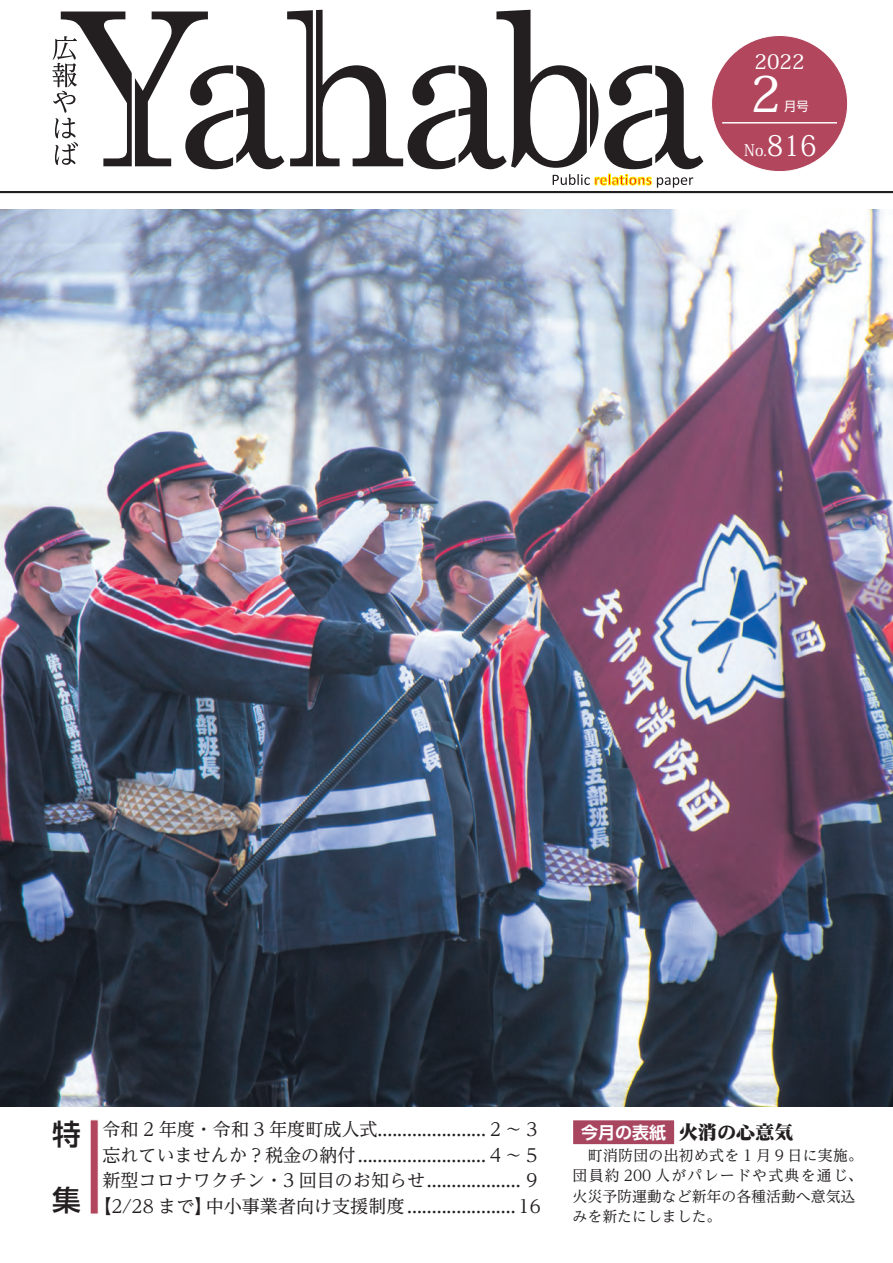
<style>
.page{position:relative;width:893px;height:1263px;background:#fff}
.page>*{position:absolute;margin:0;border:0;box-sizing:border-box;transform-origin:0 0}
.t1{font:500 49.5px "Koz Min Pro";color:#fff}
.t2{font:28.65px "Koz Min Pro";color:#fff;scale:.95 1}
.t3{font:500 28.65px "UD Shin Go Pro";color:#231f20}
.t4{font:500 20.25px "Koz Min Pro";color:#fff}
.t5{font:19.2px "DF Mincho Std W12";color:#231f20}
.t6{font:18px/25.5px "UD Reimin Pro";color:#231f20;text-align:right}
.t7{font:700 16.95px "UD Shin Go Pro De";color:#fff}
.t8{font:500 15.9px "Koz Min Pro";color:#fff;scale:.95 1}
.t9{font:14.85px/20.2px "UD Reimin Pro";color:#231f20}
.t10{font:12.75px "UD Shin Go Pro";color:#fff;scale:.96 1}
.s1{font-weight:500;font-size:15.9px}
</style>
<div class="page">
<div style="left:711px;top:36px;width:137px;height:136px;background:#b1465d;border-radius:50%"></div>
<hr style="left:722px;top:122px;width:115px;height:2px;background:#fff">
<hr style="left:0;top:191px;width:893px;height:2px;background:#231f20">
<svg style="left:52px;top:10px;width:651px;height:178px"></svg>
<div style="left:573px;top:1120px;width:102px;height:25px;background:#a84660"></div>
<div style="left:572px;top:1119px;width:103px;height:26px;border:1px solid #fff"></div>
<div style="left:90px;top:1119px;width:8px;height:95px;background:#b1465d;border:1px solid #fff"></div>
<img style="left:0;top:209px;width:893px;height:898px">
<p class="t4" style="left:755px;top:47px;width:52px">2022</p>
<p class="t10" style="left:784px;top:96px;width:27px">月号</p>
<h1 class="t1" style="left:750px;top:59px;width:32px">2</h1>
<h2 class="t2" style="left:763px;top:125px;width:58px"><span class="s1">.</span>816</h2>
<p class="t8" style="left:744px;top:139px;width:22px">No</p>
<h2 class="t3" style="left:52px;top:1111px;width:29px">特</h2>
<h2 class="t3" style="left:52px;top:1177px;width:30px">集</h2>
<p class="t6" style="left:103px;top:1116px;width:440px">令和 2 年度・令和 3 年度町成人式......................２~３忘れていませんか？税金の納付...........................４~５新型コロナワクチン・3 回目のお知らせ....................９中小事業者向け支援制度....................... 16</p>
<p class="t6" style="left:93px;top:1192px;width:121px">【2/28 まで】</p>
<p class="t7" style="left:581px;top:1118px;width:87px">今月の表紙</p>
<p class="t5" style="left:679px;top:1122px;width:116px">火消の心意気</p>
<p class="t9" style="left:573px;top:1145px;width:292px">　町消防団の出初め式を 1 月 9 日に実施。団員約 200 人がパレードや式典を通じ、火災予防運動など新年の各種活動へ意気込みを新たにしました。</p>
</div>
